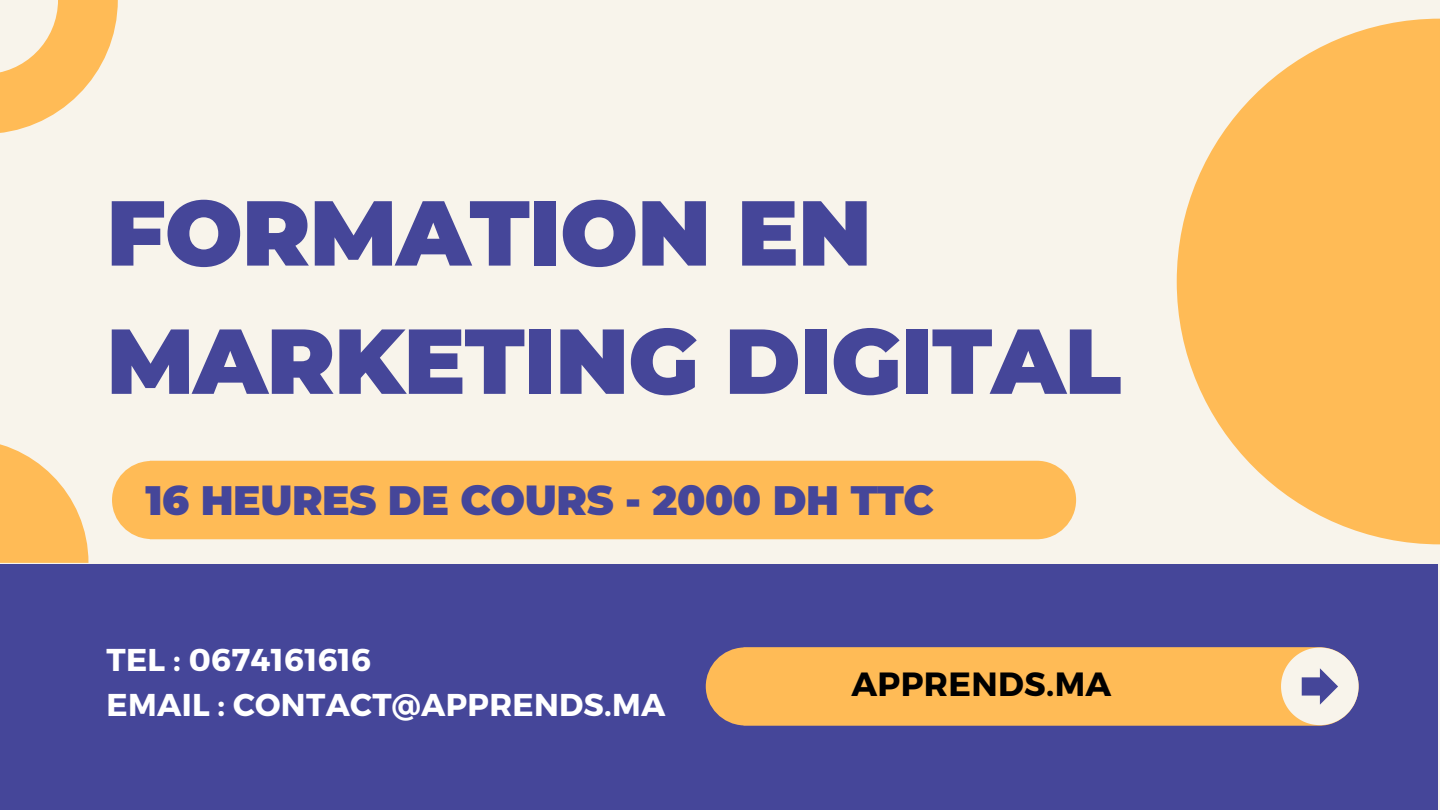
<style>
.page{position:relative;width:1440px;height:810px;background:#f8f4eb}
.page>*{position:absolute;margin:0;border:0;box-sizing:border-box;transform-origin:0 0}
.t1{font:900 92px/128.2px "Montserrat";letter-spacing:-.01em;color:#454699}
.t2{font:900 41px "Montserrat";letter-spacing:-.01em;color:#454699}
.t3{font:700 33.5px "Montserrat";letter-spacing:.01em;color:#000}
.t4{font:700 31.5px "Montserrat";letter-spacing:.01em;color:#fff}
</style>
<div class="page">
<svg style="left:0;top:0;width:118px;height:133px"></svg>
<svg style="left:1177px;top:19px;width:263px;height:525px;fill:#ffbb56"></svg>
<div style="left:0;top:564px;width:1438px;height:246px;background:#454699"></div>
<svg style="left:0;top:444px;width:88px;height:119px"></svg>
<div style="left:706px;top:647px;width:653px;height:79px;background:#ffbb56;border-radius:39px"></div>
<svg style="left:1281px;top:648px;width:78px;height:77px"></svg>
<div style="left:112px;top:461px;width:964px;height:78px;background:#ffbb56;border-radius:39px"></div>
<p class="t1" style="left:106px;top:169px;width:1016px">FORMATION EN<br>MARKETING DIGITAL</p>
<p class="t2" style="left:145px;top:476px;width:790px">16 HEURES DE COURS - 2000 DH TTC</p>
<p class="t4" style="left:106px;top:640px;width:266px">TEL : 0674161616</p>
<p class="t4" style="left:106px;top:684px;width:561px">EMAIL : CONTACT@APPRENDS.MA</p>
<p class="t3" style="left:851px;top:663px;width:261px">APPRENDS.MA</p>
</div>
